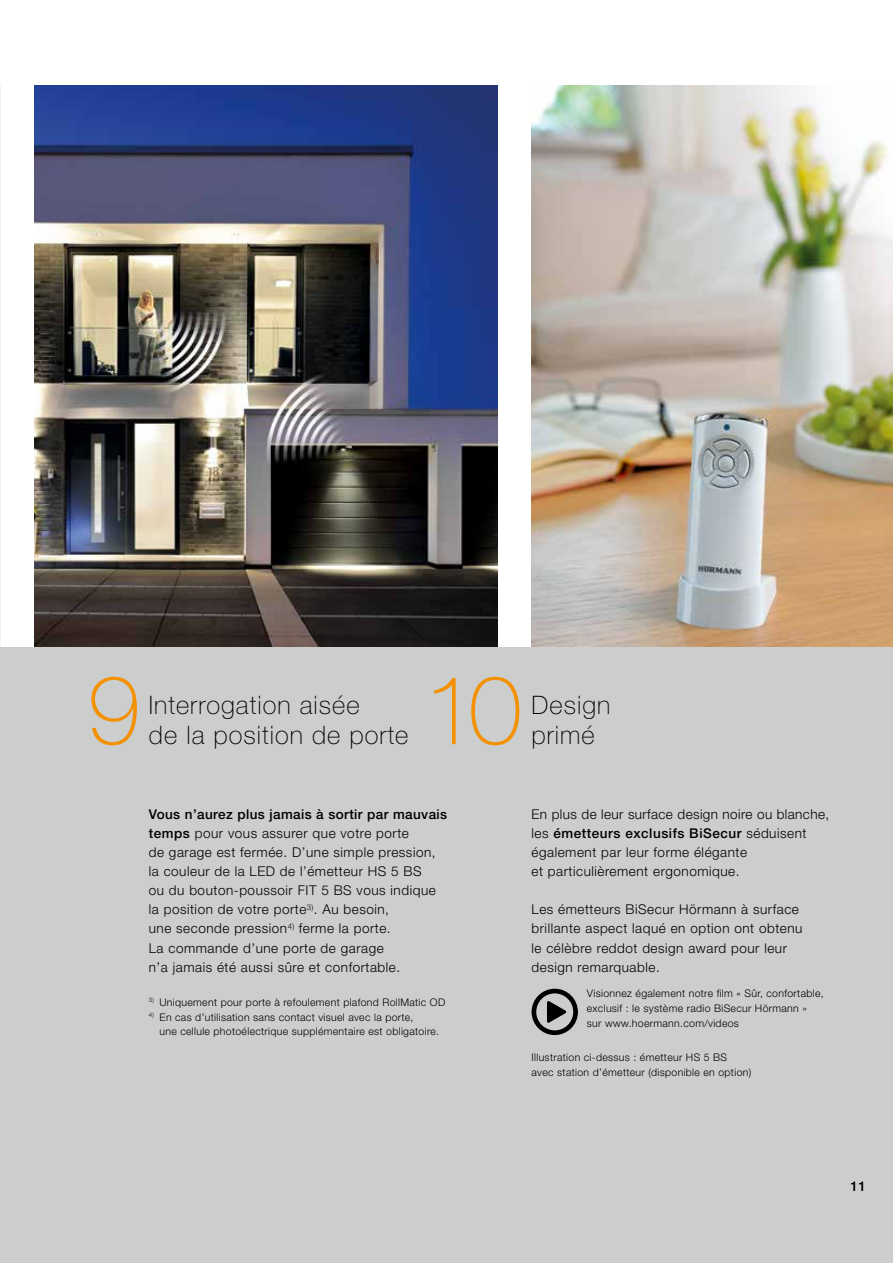
<style>
.page{position:relative;width:893px;height:1263px;background:#fff}
.page>*{position:absolute;margin:0;border:0;box-sizing:border-box;transform-origin:0 0}
.t1{font:100 96px "Hoermann Helvetica Neue";color:#f39100}
.t2{font:100 25.5px/29.7px "Hoermann Helvetica Neue";letter-spacing:.04em;color:#000}
.t3{font:300 13.5px/19.2px "Hoermann Helvetica Neue";letter-spacing:.04em;color:#000}
.t4{font:500 13.5px "Hoermann Helvetica Neue";color:#000}
.t5{font:300 10.5px/14.9px "Hoermann Helvetica Neue";letter-spacing:.03em;color:#000}
.s1{font-weight:500}
</style>
<div class="page">
<div style="left:0;top:646px;width:893px;height:617px;background:#cccdcd"></div>
<img style="left:531px;top:85px;width:362px;height:561px">
<img style="left:34px;top:85px;width:463px;height:561px">
<img style="left:0;top:85px;width:1px;height:561px">
<svg style="left:532px;top:989px;width:46px;height:46px"></svg>
<h1 class="t1" style="left:87px;top:642px;width:55px">9</h1>
<h2 class="t2" style="left:149px;top:689px;width:261px">Interrogation aisée<br>de la position de porte</h2>
<h1 class="t1" style="left:424px;top:642px;width:100px">10</h1>
<h2 class="t2" style="left:531px;top:689px;width:80px">Design</h2>
<h2 class="t2" style="left:531px;top:718px;width:65px">primé</h2>
<p class="t3" style="left:149px;top:803px;width:300px"><span class="s1">Vous n’aurez plus jamais à sortir par mauvais temps</span> pour vous assurer que votre porte<br>de garage est fermée. D’une simple pression, la couleur de la LED de l’émetteur HS 5 BS<br>ou du bouton-poussoir FIT 5 BS vous indique la position de votre porte<sup>3)</sup>. Au besoin,<br>une seconde pression<sup>4)</sup> ferme la porte.<br>La commande d’une porte de garage<br>n’a jamais été aussi sûre et confortable.</p>
<p class="t5" style="left:149px;top:994px;width:298px"><sup>3)</sup> Uniquement pour porte à refoulement plafond RollMatic OD</p>
<p class="t5" style="left:159px;top:1009px;width:281px;text-indent:-11px"><sup>4)</sup> En cas d’utilisation sans contact visuel avec la porte,<br>une cellule photoélectrique supplémentaire est obligatoire.</p>
<p class="t3" style="left:531px;top:803px;width:299px">En plus de leur surface design noire ou blanche, les <span class="s1">émetteurs exclusifs BiSecur</span> séduisent également par leur forme élégante<br>et particulièrement ergonomique.</p>
<p class="t3" style="left:531px;top:899px;width:272px">Les émetteurs BiSecur Hörmann à surface brillante aspect laqué en option ont obtenu le célèbre reddot design award pour leur design remarquable.</p>
<p class="t5" style="left:587px;top:985px;width:238px">Visionnez également notre film « Sûr, confortable, exclusif : le système radio BiSecur Hörmann » sur www.hoermann.com/videos</p>
<p class="t5" style="left:531px;top:1049px;width:221px">Illustration ci-dessus : émetteur HS 5 BS avec station d’émetteur (disponible en option)</p>
<p class="t4" style="left:850px;top:1176px;width:17px">11</p>
</div>
